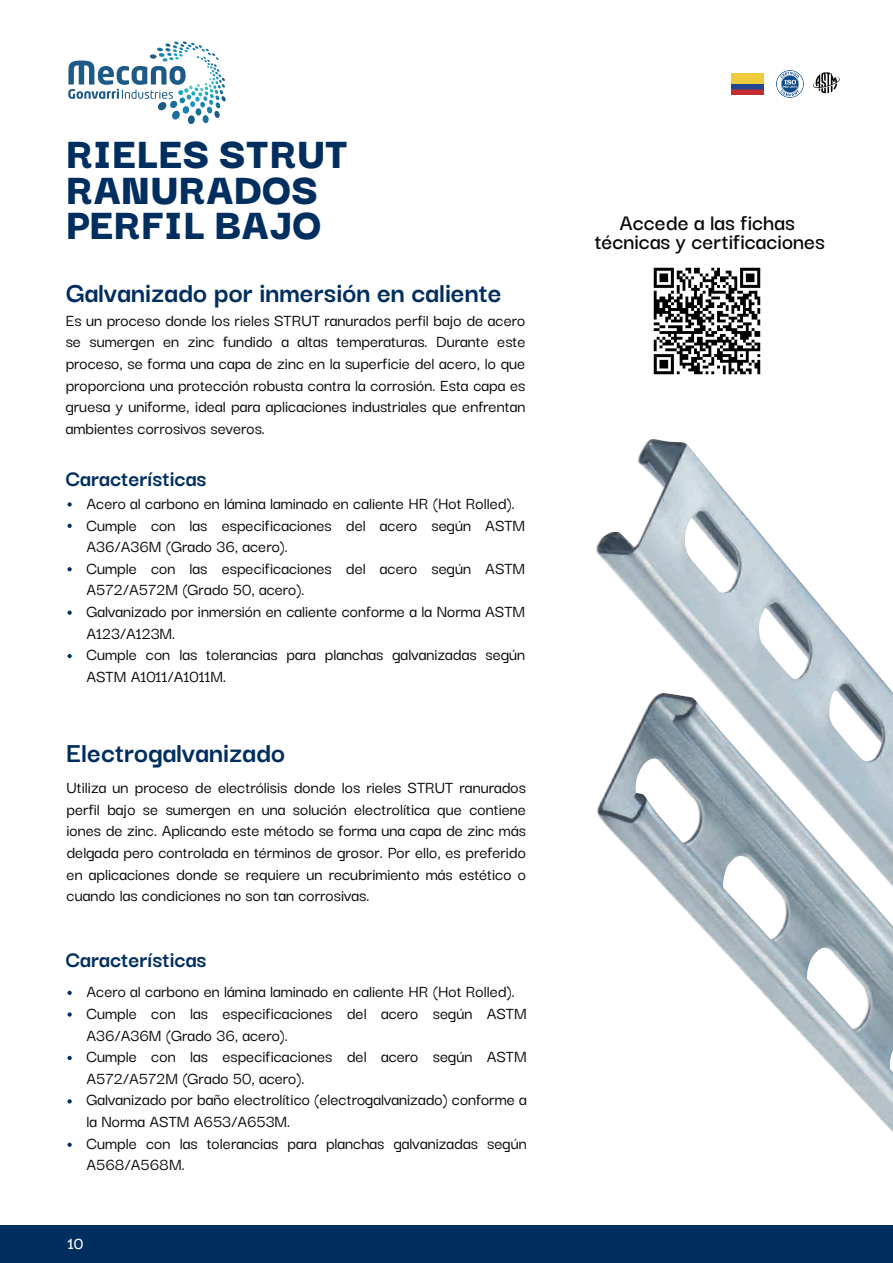
<style>
.page{position:relative;width:893px;height:1263px;background:#fff}
.page>*{position:absolute;margin:0;border:0;box-sizing:border-box;transform-origin:0 0}
.t1{font:900 46.5px/35.4px "Darker Grotesque";color:#002e5e}
.t2{font:700 30px "Darker Grotesque";color:#002e5e}
.t3{font:600 24px/19px "Darker Grotesque";color:#070608;text-align:center}
.t4{font:700 24px "Darker Grotesque";color:#002e5e}
.t5{font:500 18px/21.6px "Darker Grotesque";color:#070608;text-align:justify}
.t6{font:600 18px "Darker Grotesque";color:#fff}
</style>
<div class="page">
<img style="left:664px;top:887px;width:229px;height:245px">
<img style="left:596px;top:439px;width:297px;height:448px">
<div style="left:0;top:1225px;width:893px;height:38px;background:#002e5e"></div>
<svg style="left:68px;top:41px;width:158px;height:83px"></svg>
<img style="left:776px;top:70px;width:28px;height:28px">
<img style="left:732px;top:73px;width:32px;height:22px">
<svg style="left:813px;top:72px;width:27px;height:21px"></svg>
<img style="left:653px;top:267px;width:108px;height:108px">
<svg style="left:67px;top:502px;width:5px;height:5px"></svg>
<svg style="left:67px;top:524px;width:5px;height:4px"></svg>
<svg style="left:67px;top:567px;width:5px;height:4px"></svg>
<svg style="left:67px;top:610px;width:5px;height:5px"></svg>
<svg style="left:67px;top:654px;width:5px;height:4px"></svg>
<svg style="left:67px;top:991px;width:5px;height:4px"></svg>
<svg style="left:67px;top:1012px;width:5px;height:5px"></svg>
<svg style="left:67px;top:1056px;width:5px;height:4px"></svg>
<svg style="left:67px;top:1099px;width:5px;height:4px"></svg>
<svg style="left:67px;top:1143px;width:5px;height:4px"></svg>
<h1 class="t1" style="left:66px;top:135px;width:283px">RIELES STRUT<br>RANURADOS<br>PERFIL BAJO</h1>
<h2 class="t2" style="left:66px;top:274px;width:437px">Galvanizado por inmersión en caliente</h2>
<p class="t5" style="left:66px;top:309px;width:461px">Es un proceso donde los rieles STRUT ranurados perfil bajo de acero se sumergen en zinc fundido a altas temperaturas. Durante este proceso, se forma una capa de zinc en la superficie del acero, lo que proporciona una protección robusta contra la corrosión. Esta capa es gruesa y uniforme, ideal para aplicaciones industriales que enfrentan ambientes corrosivos severos.</p>
<h3 class="t4" style="left:66px;top:463px;width:142px">Características</h3>
<p class="t5" style="left:86px;top:492px;width:440px;text-align:left">Acero al carbono en lámina laminado en caliente HR (Hot Rolled).<br>Cumple con las especificaciones del acero según ASTM A36/A36M (Grado 36, acero).<br>Cumple con las especificaciones del acero según ASTM A572/A572M (Grado 50, acero).<br>Galvanizado por inmersión en caliente conforme a la Norma ASTM A123/A123M.<br>Cumple con las tolerancias para planchas galvanizadas según ASTM A1011/A1011M.</p>
<h2 class="t2" style="left:66px;top:734px;width:221px">Electrogalvanizado</h2>
<p class="t5" style="left:67px;top:776px;width:461px">Utiliza un proceso de electrólisis donde los rieles STRUT ranurados perfil bajo se sumergen en una solución electrolítica que contiene iones de zinc. Aplicando este método se forma una capa de zinc más delgada pero controlada en términos de grosor. Por ello, es preferido en aplicaciones donde se requiere un recubrimiento más estético o cuando las condiciones no son tan corrosivas.</p>
<h3 class="t4" style="left:66px;top:945px;width:142px">Características</h3>
<p class="t5" style="left:86px;top:980px;width:442px;text-align:left">Acero al carbono en lámina laminado en caliente HR (Hot Rolled).<br>Cumple con las especificaciones del acero según ASTM A36/A36M (Grado 36, acero).<br>Cumple con las especificaciones del acero según ASTM A572/A572M (Grado 50, acero).<br>Galvanizado por baño electrolítico (electrogalvanizado) conforme a la Norma ASTM A653/A653M.<br>Cumple con las tolerancias para planchas galvanizadas según A568/A568M.</p>
<p class="t6" style="left:68px;top:1233px;width:17px">10</p>
<h3 class="t3" style="left:595px;top:212px;width:232px">Accede a las fichas técnicas y certificaciones</h3>
</div>
